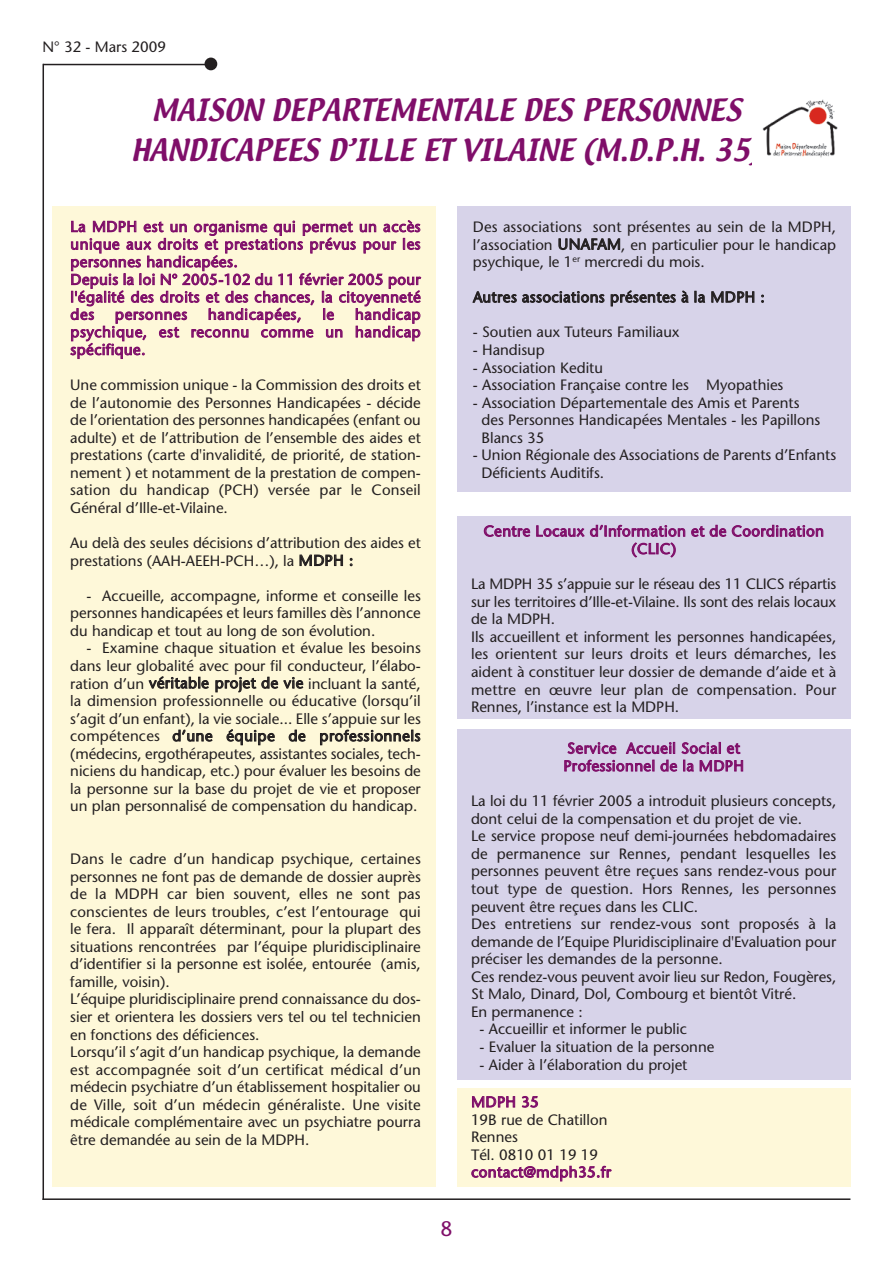
<style>
.page{position:relative;width:893px;height:1263px;background:#fff}
.page>*{position:absolute;margin:0;border:0;box-sizing:border-box;transform-origin:0 0}
.t1{font:27px/39.5px "Textile";color:#7f0e69;text-align:center}
.t2{font:21px "Stone Sans";color:#7f0e69}
.t3{font:15px/17.5px "Stone Sans";color:#231f20}
.t4{font:15px/17.5px "Stone Sans";letter-spacing:.03em;color:#7f0e69}
.t5{font:15px "Stone Sans";letter-spacing:.025em;color:#231f20}
</style>
<div class="page">
<div style="left:457px;top:206px;width:393px;height:285px;background:#d7d3e9"></div>
<div style="left:457px;top:516px;width:393px;height:203px;background:#d7d3e9"></div>
<div style="left:457px;top:730px;width:393px;height:350px;background:#d7d3e9"></div>
<div style="left:457px;top:1088px;width:393px;height:98px;background:#fef8d9"></div>
<div style="left:52px;top:206px;width:384px;height:980px;background:#fef8d9"></div>
<hr style="left:43px;top:64px;width:174px;height:1px;background:#231f20">
<hr style="left:43px;top:64px;width:1px;height:1136px;background:#231f20">
<hr style="left:43px;top:1198px;width:807px;height:2px;background:#231f20">
<div style="left:205px;top:58px;width:12px;height:12px;background:#231f20;border-radius:50%"></div>
<img style="left:762px;top:99px;width:76px;height:59px">
<p class="t3" style="left:43px;top:40px;width:125px">N° 32 - Mars 2009</p>
<h1 class="t1" style="left:132px;top:92px;width:631px">MAISON DEPARTEMENTALE DES PERSONNES<br>HANDICAPEES D’ILLE ET VILAINE (M.D.P.H. 35)</h1>
<p class="t4" style="left:70px;top:219px;width:352px">La MDPH est un organisme qui permet un accès unique aux droits et prestations prévus pour les personnes handicapées.<br>Depuis la loi N° 2005-102 du 11 février 2005 pour l'égalité des droits et des chances, la citoyenneté des</p>
<p class="t4" style="left:115px;top:307px;width:74px">personnes</p>
<p class="t4" style="left:208px;top:307px;width:95px">handicapées,</p>
<p class="t4" style="left:322px;top:307px;width:13px">le</p>
<p class="t4" style="left:70px;top:307px;width:352px;text-align:justify;text-indent:285px">handicap psychique, est reconnu comme un handicap spécifique.</p>
<p class="t3" style="left:70px;top:378px;width:352px;text-align:justify">Une commission unique - la Commission des droits et de l’autonomie des Personnes Handicapées - décide de l’orientation des personnes handicapées (enfant ou adulte) et de l’attribution de l’ensemble des aides et prestations (carte d'invalidité, de priorité, de station&shy;nement ) et notamment de la prestation de compen&shy;sation du handicap (PCH) versée par le Conseil Général d’Ille-et-Vilaine.</p>
<p class="t3" style="left:70px;top:536px;width:352px">Au delà des seules décisions d’attribution des aides et prestations (AAH-AEEH-PCH…), la MDPH :</p>
<p class="t3" style="left:70px;top:588px;width:352px;text-align:justify;text-indent:16px">- Accueille, accompagne, informe et conseille les personnes handicapées et leurs familles dès l’annonce du handicap et tout au long de son évolution.</p>
<p class="t3" style="left:70px;top:641px;width:352px;text-align:justify;text-indent:16px">- Examine chaque situation et évalue les besoins dans leur globalité avec pour fil conducteur, l’élabo&shy;ration d’un véritable projet de vie incluant la santé, la dimension professionnelle ou éducative (lorsqu’il s’agit d’un enfant), la vie sociale... Elle s’appuie sur les compétences d’une équipe de professionnels (médecins, ergothérapeutes, assistantes sociales, tech&shy;niciens du handicap, etc.) pour évaluer les besoins de la personne sur la base du projet de vie et proposer un plan personnalisé de compensation du handicap.</p>
<p class="t3" style="left:70px;top:852px;width:352px">Dans le cadre d’un handicap psychique, certaines personnes ne font pas de demande de dossier auprès de la MDPH car bien souvent, elles ne sont pas conscientes de leurs troubles, c’est l’entourage qui le fera. Il apparaît déterminant, pour la plupart des situations rencontrées par l’équipe pluridisciplinaire d’identifier si la personne est isolée, entourée (amis, famille, voisin).<br>L’équipe pluridisciplinaire prend connaissance du dos&shy;sier et orientera les dossiers vers tel ou tel technicien en fonctions des déficiences.<br>Lorsqu’il s’agit d’un handicap psychique, la demande est accompagnée soit d’un certificat médical d’un médecin psychiatre d’un établissement hospitalier ou de Ville, soit d’un médecin généraliste. Une visite médicale complémentaire avec un psychiatre pourra être demandée au sein de la MDPH.</p>
<h2 class="t2" style="left:440px;top:1220px;width:14px">8</h2>
<p class="t3" style="left:473px;top:220px;width:365px;text-align:justify">Des associations sont présentes au sein de la MDPH, l’association UNAFAM, en particulier pour le handicap psychique, le 1<sup>er</sup> mercredi du mois.</p>
<p class="t5" style="left:473px;top:291px;width:293px">Autres associations présentes à la MDPH :</p>
<p class="t3" style="left:473px;top:325px;width:208px">- Soutien aux Tuteurs Familiaux</p>
<p class="t3" style="left:473px;top:343px;width:73px">- Handisup</p>
<p class="t3" style="left:473px;top:360px;width:132px">- Association Keditu</p>
<p class="t3" style="left:473px;top:378px;width:312px">- Association Française contre les Myopathies</p>
<p class="t3" style="left:481px;top:395px;width:340px;text-indent:-9px">- Association Départementale des Amis et Parents des Personnes Handicapées Mentales - les Papillons<br>Blancs 35</p>
<p class="t3" style="left:481px;top:448px;width:356px;text-indent:-9px">- Union Régionale des Associations de Parents d’Enfants<br>Déficients Auditifs.</p>
<p class="t4" style="left:484px;top:524px;width:342px;text-align:center">Centre Locaux d’Information et de Coordination (CLIC)</p>
<p class="t3" style="left:471px;top:577px;width:367px">La MDPH 35 s’appuie sur le réseau des 11 CLICS répartis sur les territoires d’Ille-et-Vilaine. Ils sont des relais locaux de la MDPH.<br>Ils accueillent et informent les personnes handicapées, les orientent sur leurs droits et leurs démarches, les aident à constituer leur dossier de demande d’aide et à mettre en œuvre leur plan de compensation. Pour Rennes, l’instance est la MDPH.</p>
<p class="t4" style="left:563px;top:741px;width:182px">Service Accueil Social et<br>Professionnel de la MDPH</p>
<p class="t3" style="left:471px;top:794px;width:367px">La loi du 11 février 2005 a introduit plusieurs concepts, dont celui de la compensation et du projet de vie.<br>Le service propose neuf demi-journées hebdomadaires de permanence sur Rennes, pendant lesquelles les personnes peuvent être reçues sans rendez-vous pour tout type de question. Hors Rennes, les personnes peuvent être reçues dans les CLIC.<br>Des entretiens sur rendez-vous sont proposés à la demande de l’Equipe Pluridisciplinaire d'Evaluation pour préciser les demandes de la personne.<br>Ces rendez-vous peuvent avoir lieu sur Redon, Fougères, St Malo, Dinard, Dol, Combourg et bientôt Vitré.<br>En permanence :</p>
<p class="t3" style="left:480px;top:1022px;width:209px">- Accueillir et informer le public</p>
<p class="t3" style="left:480px;top:1039px;width:236px">- Evaluer la situation de la personne</p>
<p class="t3" style="left:480px;top:1057px;width:209px">- Aider à l’élaboration du projet</p>
<p class="t4" style="left:471px;top:1095px;width:69px">MDPH 35</p>
<p class="t3" style="left:471px;top:1112px;width:138px">19B rue de Chatillon<br>Rennes<br>Tél. 0810 01 19 19</p>
<p class="t4" style="left:471px;top:1165px;width:141px">contact@mdph35.fr</p>
</div>
